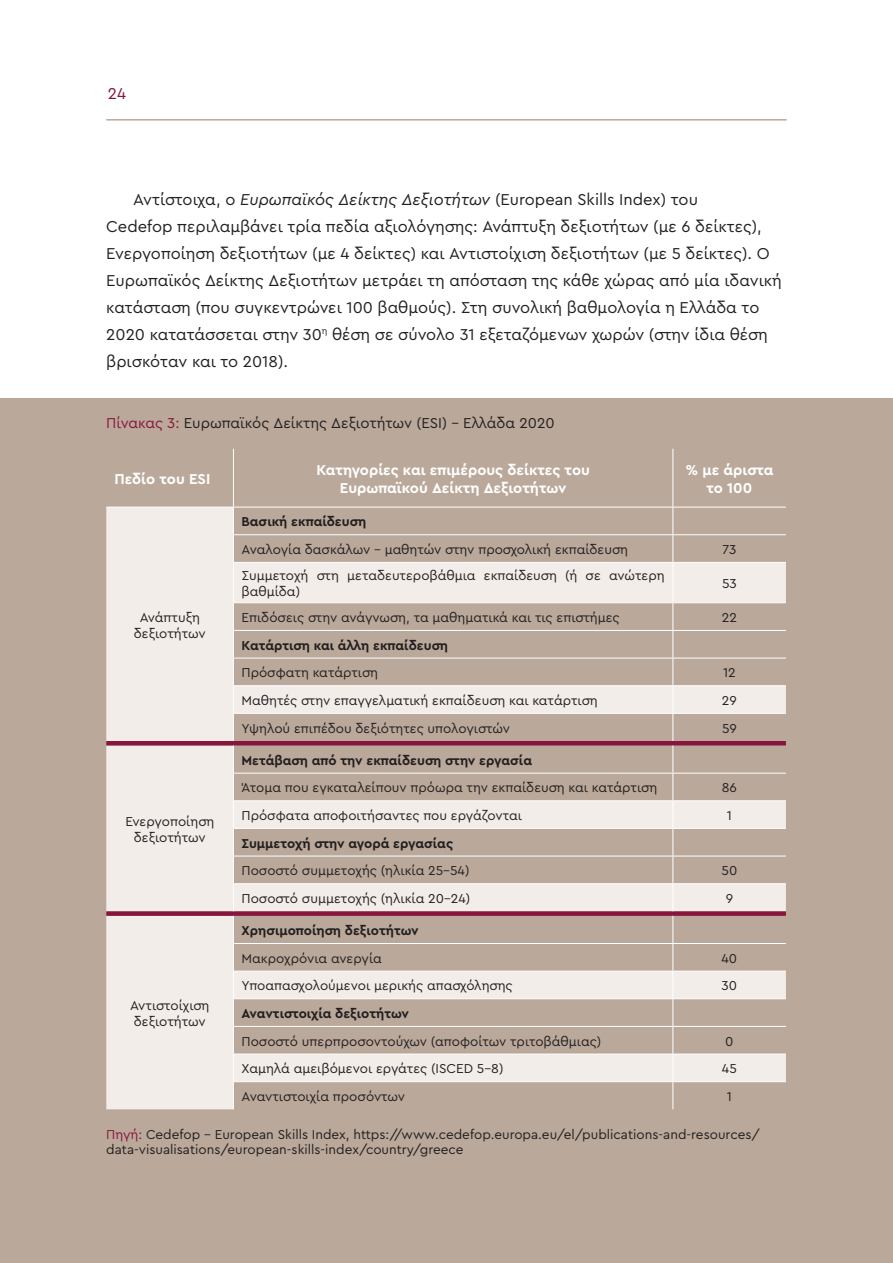
<style>
.page{position:relative;width:893px;height:1263px;background:#fff}
.page>*{position:absolute;margin:0;border:0;box-sizing:border-box;transform-origin:0 0}
.t1{font:16.5px/27px "Cera Pro";color:#231f20}
.t2{font:16.5px "Cera Pro";color:#88153e}
.t3{font:700 15px/18px "Cera Pro";color:#fff;text-align:center}
.t4{font:15px "Cera Pro";color:#231f20}
.t5{font:13.5px/16.2px "Cera Pro";color:#231f20}
.t6{font:700 13.5px "Cera Pro";color:#231f20}
.s1{font-style:italic}
.s2{color:#88153e}
</style>
<div class="page">
<hr style="left:106px;top:119px;width:681px;height:2px;background:#baa99a">
<div style="left:0;top:399px;width:893px;height:864px;background:#baa99a"></div>
<svg style="left:106px;top:508px;width:680px;height:601px"></svg>
<svg style="left:106px;top:741px;width:680px;height:175px"></svg>
<svg style="left:672px;top:508px;width:1px;height:54px"></svg>
<hr style="left:233px;top:534px;width:440px;height:1px;background:#fff">
<hr style="left:673px;top:534px;width:113px;height:1px;background:#fff">
<hr style="left:673px;top:773px;width:113px;height:1px;background:#fff">
<hr style="left:233px;top:773px;width:440px;height:1px;background:#fff">
<hr style="left:673px;top:943px;width:113px;height:1px;background:#fff">
<hr style="left:233px;top:943px;width:440px;height:1px;background:#fff">
<hr style="left:673px;top:1026px;width:113px;height:1px;background:#fff">
<hr style="left:233px;top:1026px;width:440px;height:1px;background:#fff">
<hr style="left:673px;top:562px;width:113px;height:1px;background:#fff">
<hr style="left:673px;top:602px;width:113px;height:1px;background:#fff">
<hr style="left:233px;top:562px;width:440px;height:1px;background:#fff">
<hr style="left:672px;top:563px;width:1px;height:39px;background:#fff">
<hr style="left:233px;top:602px;width:440px;height:1px;background:#fff">
<hr style="left:673px;top:685px;width:113px;height:1px;background:#fff">
<hr style="left:673px;top:713px;width:113px;height:1px;background:#fff">
<hr style="left:233px;top:685px;width:440px;height:1px;background:#fff">
<hr style="left:233px;top:713px;width:440px;height:1px;background:#fff">
<hr style="left:673px;top:800px;width:113px;height:1px;background:#fff">
<hr style="left:233px;top:800px;width:440px;height:1px;background:#fff">
<hr style="left:673px;top:883px;width:113px;height:1px;background:#fff">
<hr style="left:233px;top:883px;width:440px;height:1px;background:#fff">
<hr style="left:673px;top:971px;width:113px;height:1px;background:#fff">
<hr style="left:673px;top:998px;width:113px;height:1px;background:#fff">
<hr style="left:233px;top:971px;width:440px;height:1px;background:#fff">
<hr style="left:233px;top:998px;width:440px;height:1px;background:#fff">
<hr style="left:673px;top:1054px;width:113px;height:1px;background:#fff">
<hr style="left:673px;top:1081px;width:113px;height:1px;background:#fff">
<hr style="left:233px;top:1054px;width:440px;height:1px;background:#fff">
<hr style="left:233px;top:1081px;width:440px;height:1px;background:#fff">
<svg style="left:233px;top:508px;width:1px;height:54px"></svg>
<hr style="left:233px;top:563px;width:1px;height:39px;background:#fff">
<hr style="left:106px;top:507px;width:127px;height:1px;background:#fff">
<hr style="left:233px;top:449px;width:1px;height:58px;background:#fff">
<hr style="left:233px;top:507px;width:440px;height:1px;background:#fff">
<hr style="left:672px;top:449px;width:1px;height:58px;background:#fff">
<hr style="left:673px;top:507px;width:113px;height:1px;background:#fff">
<hr style="left:233px;top:828px;width:440px;height:1px;background:#fff">
<hr style="left:233px;top:856px;width:440px;height:1px;background:#fff">
<hr style="left:673px;top:828px;width:113px;height:1px;background:#fff">
<hr style="left:673px;top:856px;width:113px;height:1px;background:#fff">
<svg style="left:233px;top:603px;width:1px;height:506px"></svg>
<hr style="left:233px;top:630px;width:440px;height:1px;background:#fff">
<hr style="left:233px;top:658px;width:440px;height:1px;background:#fff">
<svg style="left:672px;top:603px;width:1px;height:506px"></svg>
<hr style="left:673px;top:630px;width:113px;height:1px;background:#fff">
<hr style="left:673px;top:658px;width:113px;height:1px;background:#fff">
<p class="t2" style="left:108px;top:83px;width:20px">24</p>
<p class="t1" style="left:106px;top:185px;width:677px;text-indent:27px">Αντίστοιχα, ο <span class="s1">Ευρωπαϊκός Δείκτης Δεξιοτήτων</span> (European Skills Index) του<br>Cedefop περιλαμβάνει τρία πεδία αξιολόγησης: Ανάπτυξη δεξιοτήτων (με 6 δείκτες), Ενεργοποίηση δεξιοτήτων (με 4 δείκτες) και Αντιστοίχιση δεξιοτήτων (με 5 δείκτες). Ο Ευρωπαϊκός Δείκτης Δεξιοτήτων μετράει τη απόσταση της κάθε χώρας από μία ιδανική κατάσταση (που συγκεντρώνει 100 βαθμούς). Στη συνολική βαθμολογία η Ελλάδα το 2020 κατατάσσεται στην 30<sup>η</sup> θέση σε σύνολο 31 εξεταζόμενων χωρών (στην ίδια θέση βρισκόταν και το 2018).</p>
<p class="t4" style="left:106px;top:413px;width:450px"><span class="s2">Πίνακας 3:</span> Ευρωπαϊκός Δείκτης Δεξιοτήτων (ESI) – Ελλάδα 2020</p>
<p class="t3" style="left:114px;top:469px;width:97px">Πεδίο του ESI</p>
<p class="t3" style="left:316px;top:460px;width:275px">Κατηγορίες και επιμέρους δείκτες του</p>
<p class="t3" style="left:340px;top:478px;width:228px">Ευρωπαϊκού Δείκτη Δεξιοτήτων</p>
<p class="t3" style="left:685px;top:460px;width:89px">% με άριστα το 100</p>
<p class="t5" style="left:134px;top:608px;width:73px;text-align:center">Ανάπτυξη δεξιοτήτων</p>
<p class="t5" style="left:125px;top:812px;width:91px;text-align:center">Ενεργοποίηση δεξιοτήτων</p>
<p class="t6" style="left:242px;top:513px;width:126px">Βασική εκπαίδευση</p>
<p class="t5" style="left:242px;top:541px;width:388px">Αναλογία δασκάλων – μαθητών στην προσχολική εκπαίδευση</p>
<p class="t5" style="left:722px;top:541px;width:16px">73</p>
<p class="t5" style="left:242px;top:567px;width:425px">Συμμετοχή στη μεταδευτεροβάθμια εκπαίδευση (ή σε ανώτερη βαθμίδα)</p>
<p class="t5" style="left:722px;top:575px;width:16px">53</p>
<p class="t5" style="left:242px;top:609px;width:380px">Επιδόσεις στην ανάγνωση, τα μαθηματικά και τις επιστήμες</p>
<p class="t5" style="left:722px;top:609px;width:17px">22</p>
<p class="t6" style="left:242px;top:636px;width:208px">Κατάρτιση και άλλη εκπαίδευση</p>
<p class="t5" style="left:242px;top:664px;width:138px">Πρόσφατη κατάρτιση</p>
<p class="t5" style="left:723px;top:664px;width:14px">12</p>
<p class="t5" style="left:242px;top:692px;width:358px">Μαθητές στην επαγγελματική εκπαίδευση και κατάρτιση</p>
<p class="t5" style="left:722px;top:692px;width:16px">29</p>
<p class="t5" style="left:242px;top:720px;width:270px">Υψηλού επιπέδου δεξιότητες υπολογιστών</p>
<p class="t5" style="left:722px;top:720px;width:16px">59</p>
<p class="t6" style="left:242px;top:751px;width:292px">Μετάβαση από την εκπαίδευση στην εργασία</p>
<p class="t5" style="left:242px;top:779px;width:417px">Άτομα που εγκαταλείπουν πρόωρα την εκπαίδευση και κατάρτιση</p>
<p class="t5" style="left:722px;top:779px;width:17px">86</p>
<p class="t5" style="left:242px;top:807px;width:282px">Πρόσφατα αποφοιτήσαντες που εργάζονται</p>
<p class="t5" style="left:727px;top:807px;width:7px">1</p>
<p class="t6" style="left:242px;top:834px;width:213px">Συμμετοχή στην αγορά εργασίας</p>
<p class="t5" style="left:242px;top:862px;width:229px">Ποσοστό συμμετοχής (ηλικία 25-54)</p>
<p class="t5" style="left:721px;top:862px;width:17px">50</p>
<p class="t5" style="left:242px;top:890px;width:230px">Ποσοστό συμμετοχής (ηλικία 20-24)</p>
<p class="t5" style="left:726px;top:890px;width:9px">9</p>
<p class="t6" style="left:242px;top:921px;width:179px">Χρησιμοποίηση δεξιοτήτων</p>
<p class="t5" style="left:242px;top:949px;width:142px">Μακροχρόνια ανεργία</p>
<p class="t5" style="left:722px;top:949px;width:17px">40</p>
<p class="t5" style="left:242px;top:977px;width:273px">Υποαπασχολούμενοι μερικής απασχόλησης</p>
<p class="t5" style="left:722px;top:977px;width:17px">30</p>
<p class="t6" style="left:242px;top:1004px;width:169px">Αναντιστοιχία δεξιοτήτων</p>
<p class="t5" style="left:242px;top:1032px;width:361px">Ποσοστό υπερπροσοντούχων (αποφοίτων τριτοβάθμιας)</p>
<p class="t5" style="left:725px;top:1032px;width:10px">0</p>
<p class="t5" style="left:242px;top:1060px;width:264px">Χαμηλά αμειβόμενοι εργάτες (ISCED 5-8)</p>
<p class="t5" style="left:722px;top:1060px;width:16px">45</p>
<p class="t5" style="left:242px;top:1088px;width:165px">Αναντιστοιχία προσόντων</p>
<p class="t5" style="left:727px;top:1088px;width:7px">1</p>
<p class="t5" style="left:106px;top:1127px;width:655px;line-height:14.9px"><span class="s2">Πηγή:</span> Cedefop – European Skills Index, https://www.cedefop.europa.eu/el/publications-and-resources/ data-visualisations/european-skills-index/country/greece</p>
<p class="t5" style="left:130px;top:997px;width:81px">Αντιστοίχιση δεξιοτήτων</p>
</div>
